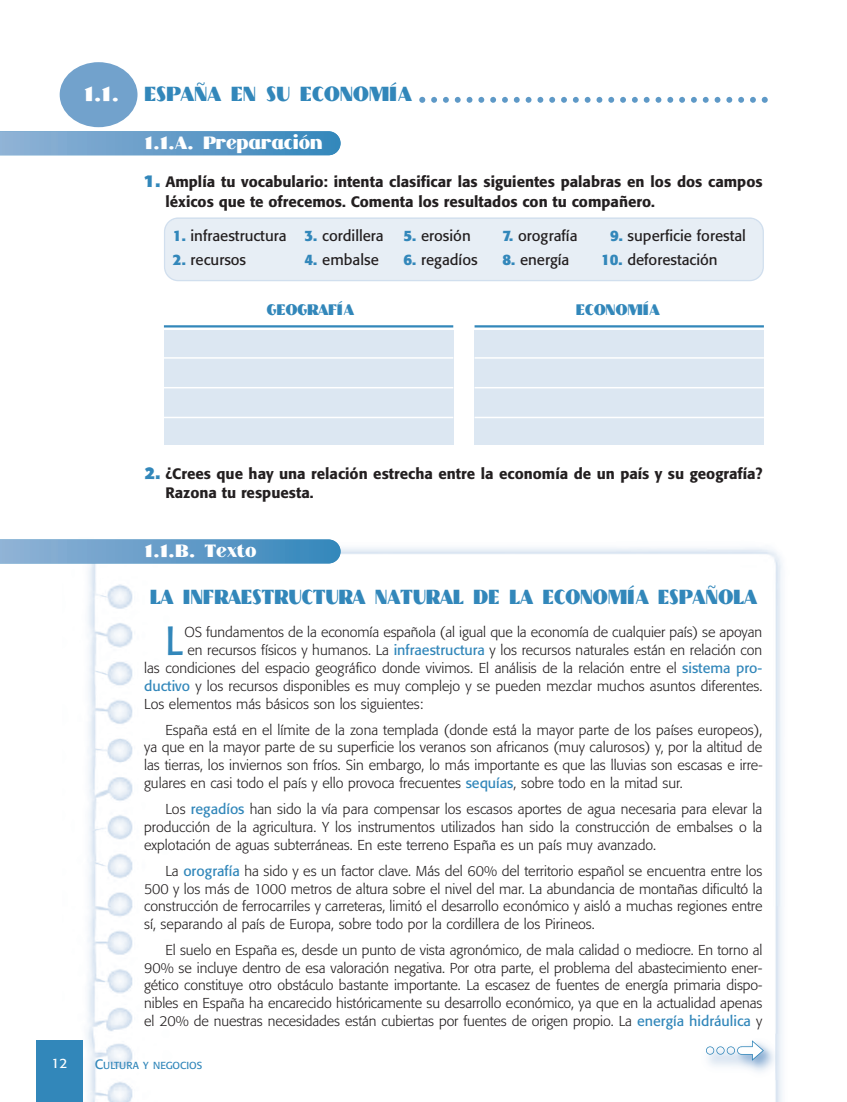
<style>
.page{position:relative;width:847px;height:1102px;background:#fff}
.page>*{position:absolute;margin:0;border:0;box-sizing:border-box;transform-origin:0 0}
.t1{font:40.35px "Formata";color:#3287ba;scale:.91 1}
.t2{font:700 24px "Camion";color:#3287ba;scale:.95 1}
.t3{font:700 24px "Camion";color:#3287ba}
.t4{font:700 21px "Camion";color:#fff}
.t5{font:700 18px "Camion";color:#3287ba}
.t6{font:500 15px/19.4px "Formata";color:#231f20}
.t7{font:15px "Formata";color:#231f20}
.t8{font:300 14.25px/17.7px "Formata";color:#231f20;text-align:justify}
.t9{font:13.5px "Formata";color:#fff}
.t10{font:10.2px "Formata";color:#3287ba}
.s1{color:#fff}
.s2{font-family:"Hammond";font-weight:400;font-size:18px;color:#3287ba}
.s3{font-weight:700;color:#3287ba}
.s4{font-weight:400;color:#3287ba}
.s5{font-size:13.5px}
</style>
<div class="page">
<div style="left:164px;top:330px;width:289px;height:115px;background:#dce7f2"></div>
<hr style="left:164px;top:357px;width:289px;height:2px;background:#fff">
<hr style="left:164px;top:387px;width:289px;height:1px;background:#fff">
<hr style="left:164px;top:417px;width:289px;height:1px;background:#fff">
<div style="left:474px;top:330px;width:289px;height:115px;background:#dce7f2"></div>
<hr style="left:474px;top:357px;width:289px;height:2px;background:#fff">
<hr style="left:474px;top:387px;width:289px;height:1px;background:#fff">
<hr style="left:474px;top:417px;width:289px;height:1px;background:#fff">
<img style="left:62px;top:547px;width:720px;height:554px">
<div style="left:36px;top:1040px;width:47px;height:61px;background:#3287ba"></div>
<div style="left:60px;top:62px;width:77px;height:65px;background:#72a2cc;border-radius:50%"></div>
<svg style="left:419px;top:97px;width:348px;height:6px"></svg>
<hr style="left:164px;top:325px;width:289px;height:2px;background:#3287ba">
<hr style="left:474px;top:325px;width:289px;height:2px;background:#3287ba">
<div style="left:164px;top:217px;width:599px;height:64px;background:#e7eef5"></div>
<svg style="left:0;top:131px;width:340px;height:24px;background:#659dc8"></svg>
<svg style="left:0;top:539px;width:340px;height:24px;background:#669ec9"></svg>
<img style="left:699px;top:1033px;width:83px;height:47px">
<img style="left:731px;top:1034px;width:44px;height:38px">
<svg style="left:737px;top:1040px;width:26px;height:20px"></svg>
<div style="left:716px;top:1046px;width:8px;height:8px;border:2px solid #3287ba;border-radius:50%"></div>
<div style="left:705px;top:1046px;width:9px;height:8px;border:2px solid #3287ba;border-radius:50%"></div>
<div style="left:726px;top:1046px;width:8px;height:8px;border:2px solid #3287ba;border-radius:50%"></div>
<h2 class="t3" style="left:85px;top:79px;width:328px"><span class="s1">1.1.</span> ESPAÑA EN SU ECONOMÍA</h2>
<h3 class="t4" style="left:145px;top:129px;width:179px">1.1.A. Preparación</h3>
<p class="t6" style="left:165px;top:174px;width:598px;text-indent:-21px"><span class="s2">1.</span> Amplía tu vocabulario: intenta clasificar las siguientes palabras en los dos campos léxicos que te ofrecemos. Comenta los resultados con tu compañero.</p>
<p class="t7" style="left:173px;top:230px;width:115px"><span class="s3">1.</span> infraestructura</p>
<p class="t7" style="left:173px;top:254px;width:75px"><span class="s3">2.</span> recursos</p>
<p class="t7" style="left:304px;top:230px;width:81px"><span class="s3">3.</span> cordillera</p>
<p class="t7" style="left:304px;top:254px;width:76px"><span class="s3">4.</span> embalse</p>
<p class="t7" style="left:403px;top:230px;width:69px"><span class="s3">5.</span> erosión</p>
<p class="t7" style="left:403px;top:254px;width:76px"><span class="s3">6.</span> regadíos</p>
<p class="t7" style="left:502px;top:230px;width:77px"><span class="s3">7.</span> orografía</p>
<p class="t7" style="left:502px;top:254px;width:69px"><span class="s3">8.</span> energía</p>
<p class="t7" style="left:610px;top:230px;width:137px"><span class="s3">9.</span> superficie forestal</p>
<p class="t7" style="left:601px;top:254px;width:118px"><span class="s3">10.</span> deforestación</p>
<p class="t5" style="left:266px;top:298px;width:89px">GEOGRAFÍA</p>
<p class="t5" style="left:575px;top:298px;width:85px">ECONOMÍA</p>
<p class="t6" style="left:165px;top:465px;width:598px;text-indent:-21px"><span class="s2">2.</span> ¿Crees que hay una relación estrecha entre la economía de un país y su geografía?<br>Razona tu respuesta.</p>
<h3 class="t4" style="left:145px;top:537px;width:113px">1.1.B. Texto</h3>
<h2 class="t2" style="left:150px;top:582px;width:640px">LA INFRAESTRUCTURA NATURAL DE LA ECONOMÍA ESPAÑOLA</h2>
<h1 class="t1" style="left:165px;top:623px;width:21px">L</h1>
<p class="t8" style="left:184px;top:624px;width:579px">OS fundamentos de la economía española (al igual que la economía de cualquier país) se apoyan</p>
<p class="t8" style="left:187px;top:642px;width:576px">en recursos físicos y humanos. La <span class="s4">infraestructura</span> y los recursos naturales están en relación con</p>
<p class="t8" style="left:144px;top:660px;width:619px">las condiciones del espacio geográfico donde vivimos. El análisis de la relación entre el <span class="s4">sistema pro-</span></p>
<p class="t8" style="left:144px;top:678px;width:619px"><span class="s4">ductivo</span> y los recursos disponibles es muy complejo y se pueden mezclar muchos asuntos diferentes.</p>
<p class="t8" style="left:144px;top:696px;width:280px">Los elementos más básicos son los siguientes:</p>
<p class="t8" style="left:144px;top:722px;width:619px;text-indent:21px">España está en el límite de la zona templada (donde está la mayor parte de los países europeos), ya que en la mayor parte de su superficie los veranos son africanos (muy calurosos) y, por la altitud de las tierras, los inviernos son fríos. Sin embargo, lo más importante es que las lluvias son escasas e irre&shy;gulares en casi todo el país y ello provoca frecuentes <span class="s4">sequías</span>, sobre todo en la mitad sur.</p>
<p class="t8" style="left:144px;top:801px;width:619px;text-indent:21px">Los <span class="s4">regadíos</span> han sido la vía para compensar los escasos aportes de agua necesaria para elevar la producción de la agricultura. Y los instrumentos utilizados han sido la construcción de embalses o la explotación de aguas subterráneas. En este terreno España es un país muy avanzado.</p>
<p class="t8" style="left:144px;top:863px;width:619px;text-indent:21px">La <span class="s4">orografía</span> ha sido y es un factor clave. Más del 60% del territorio español se encuentra entre los 500 y los más de 1000 metros de altura sobre el nivel del mar. La abundancia de montañas dificultó la construcción de ferrocarriles y carreteras, limitó el desarrollo económico y aisló a muchas regiones entre sí, separando al país de Europa, sobre todo por la cordillera de los Pirineos.</p>
<p class="t8" style="left:144px;top:942px;width:619px;text-indent:21px">El suelo en España es, desde un punto de vista agronómico, de mala calidad o mediocre. En torno al 90% se incluye dentro de esa valoración negativa. Por otra parte, el problema del abastecimiento ener&shy;gético constituye otro obstáculo bastante importante. La escasez de fuentes de energía primaria dispo - nibles en España ha encarecido históricamente su desarrollo económico, ya que en la actualidad apenas el 20% de nuestras necesidades están cubiertas por fuentes de origen propio. La <span class="s4">energía hidráulica</span> y</p>
<p class="t9" style="left:52px;top:1057px;width:17px">12</p>
<p class="t10" style="left:95px;top:1061px;width:109px"><span class="s5">C</span>ULTURA Y NEGOCIOS</p>
</div>
